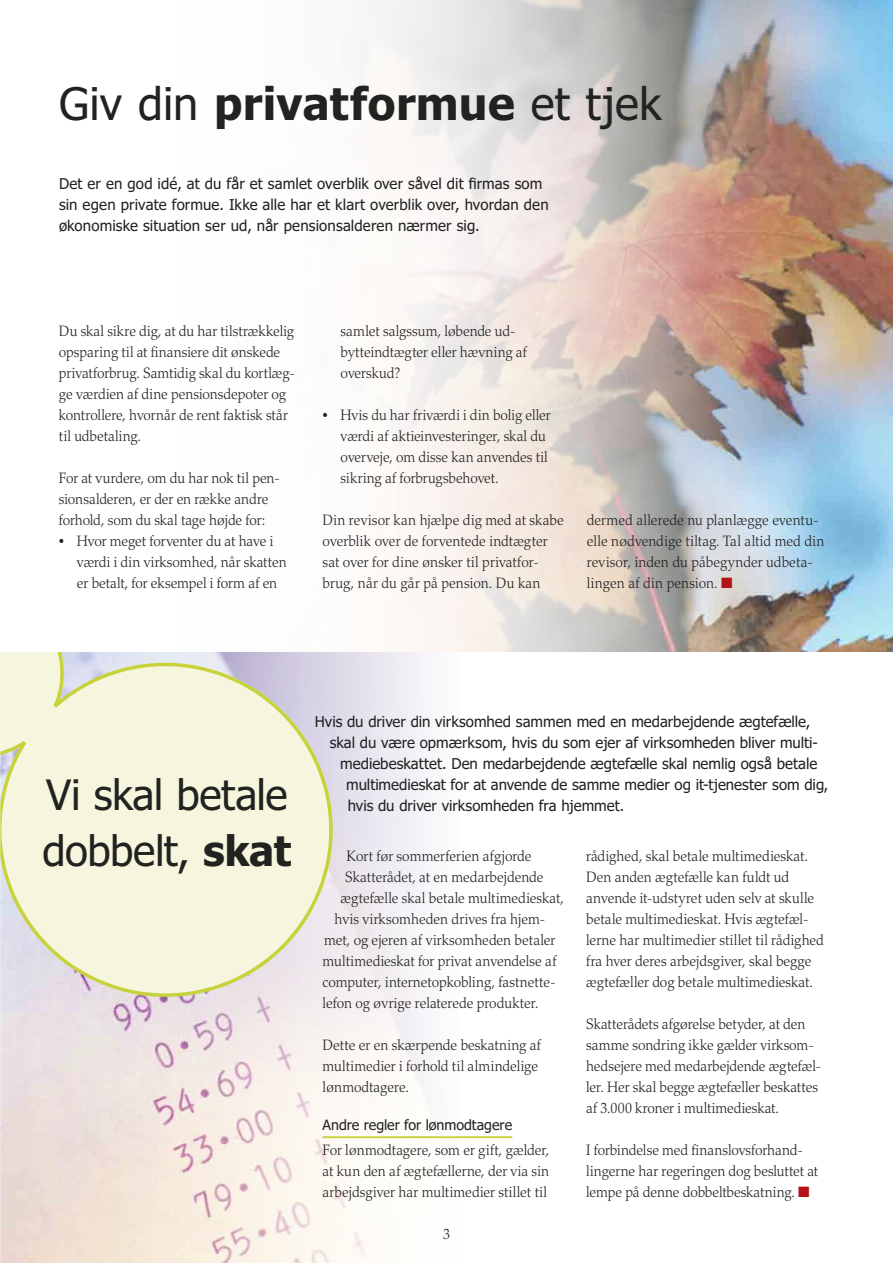
<style>
.page{position:relative;width:893px;height:1263px;background:#fff}
.page>*{position:absolute;margin:0;border:0;box-sizing:border-box;transform-origin:0 0}
.t1{font:45px "Tahoma";letter-spacing:.005em;color:#222221}
.t2{font:42px/55.5px "Tahoma";letter-spacing:-.01em;color:#222221}
.t3{font:300 15px/21px "Palatino";color:#222221;scale:.93 1}
.t4{font:15px/21px "Tahoma";color:#222221}
.t5{font:14.25px "Tahoma";letter-spacing:-.005em;color:#222221}
.s1{font-weight:700}
.s2{font-family:"Adobe Garamond";font-weight:400}
.s3{color:#b51218}
</style>
<div class="page">
<img style="left:1px;top:651px;width:458px;height:612px">
<hr style="left:323px;top:1136px;width:189px;height:2px;background:#c8d23b">
<svg style="left:1px;top:651px;width:353px;height:367px;background:#eeedda"></svg>
<img style="left:370px;top:0;width:523px;height:651px">
<img style="left:0;top:652px;width:1px;height:611px">
<h1 class="t1" style="left:59px;top:74px;width:604px">Giv din <span class="s1">privatformue</span> et tjek</h1>
<p class="t4" style="left:59px;top:172px;width:491px">Det er en god idé, at du får et samlet overblik over såvel dit firmas som sin egen private formue. Ikke alle har et klart overblik over, hvordan den økonomiske situation ser ud, når pensionsalderen nærmer sig.</p>
<p class="t3" style="left:59px;top:321px;width:255px">Du skal sikre dig, at du har tilstrækkelig opsparing til at finansiere dit ønskede privatforbrug. Samtidig skal du kortlæg&shy;ge værdien af dine pensionsdepoter og kontrollere, hvornår de rent faktisk står til udbetaling.</p>
<p class="t3" style="left:59px;top:468px;width:239px">For at vurdere, om du har nok til pen&shy;sionsalderen, er der en række andre forhold, som du skal tage højde for:</p>
<p class="t3" style="left:77px;top:531px;width:227px;text-indent:-18px"><span class="s2">•</span> Hvor meget forventer du at have i værdi i din virksomhed, når skatten er betalt, for eksempel i form af en</p>
<p class="t3" style="left:341px;top:321px;width:202px">samlet salgssum, løbende ud&shy;bytteindtægter eller hævning af overskud?</p>
<p class="t3" style="left:341px;top:405px;width:227px;text-indent:-18px"><span class="s2">•</span> Hvis du har friværdi i din bolig eller værdi af aktieinvesteringer, skal du overveje, om disse kan anvendes til sikring af forbrugsbehovet.</p>
<p class="t3" style="left:323px;top:510px;width:261px">Din revisor kan hjælpe dig med at skabe overblik over de forventede indtægter sat over for dine ønsker til privatfor&shy;brug, når du går på pension. Du kan</p>
<p class="t3" style="left:587px;top:510px;width:257px">dermed allerede nu planlægge eventu&shy;elle nødvendige tiltag. Tal altid med din revisor, inden du påbegynder udbeta&shy;lingen af din pension. <span class="s3">■</span></p>
<h2 class="t2" style="left:43px;top:765px;width:250px">Vi skal betale dobbelt, <span class="s1">skat</span></h2>
<p class="t4" style="left:315px;top:710px;width:497px">Hvis du driver din virksomhed sammen med en medarbejdende ægtefælle,</p>
<p class="t4" style="left:330px;top:731px;width:490px">skal du være opmærksom, hvis du som ejer af virksomheden bliver multi-</p>
<p class="t4" style="left:340px;top:752px;width:479px">mediebeskattet. Den medarbejdende ægtefælle skal nemlig også betale</p>
<p class="t4" style="left:346px;top:773px;width:484px">multimedieskat for at anvende de samme medier og it-tjenester som dig,</p>
<p class="t4" style="left:348px;top:794px;width:278px">hvis du driver virksomheden fra hjemmet.</p>
<p class="t3" style="left:347px;top:846px;width:200px">Kort før sommerferien afgjorde</p>
<p class="t3" style="left:345px;top:867px;width:215px">Skatterådet, at en medarbejdende</p>
<p class="t3" style="left:341px;top:888px;width:242px">ægtefælle skal betale multimedieskat,</p>
<p class="t3" style="left:335px;top:909px;width:228px">hvis virksomheden drives fra hjem-</p>
<p class="t3" style="left:324px;top:930px;width:250px">met, og ejeren af virksomheden betaler</p>
<p class="t3" style="left:323px;top:951px;width:253px">multimedieskat for privat anvendelse af</p>
<p class="t3" style="left:323px;top:972px;width:252px">computer, internetopkobling, fastnette-</p>
<p class="t3" style="left:323px;top:993px;width:234px">lefon og øvrige relaterede produkter.</p>
<p class="t3" style="left:323px;top:1035px;width:236px">Dette er en skærpende beskatning af multimedier i forhold til almindelige lønmodtagere.</p>
<p class="t5" style="left:323px;top:1115px;width:191px">Andre regler for lønmodtagere</p>
<p class="t3" style="left:323px;top:1140px;width:245px;text-align:justify">For lønmodtagere, som er gift, gælder, at kun den af ægtefællerne, der via sin arbejdsgiver har multimedier stillet til</p>
<p class="t3" style="left:443px;top:1224px;width:9px">3</p>
<p class="t3" style="left:586px;top:846px;width:257px">rådighed, skal betale multimedieskat.<br>Den anden ægtefælle kan fuldt ud anvende it-udstyret uden selv at skulle betale multimedieskat. Hvis ægtefæl&shy;lerne har multimedier stillet til rådighed fra hver deres arbejdsgiver, skal begge ægtefæller dog betale multimedieskat.</p>
<p class="t3" style="left:586px;top:1014px;width:254px">Skatterådets afgørelse betyder, at den samme sondring ikke gælder virksom&shy;hedsejere med medarbejdende ægtefæl&shy;ler. Her skal begge ægtefæller beskattes af 3.000 kroner i multimedieskat.</p>
<p class="t3" style="left:586px;top:1140px;width:251px">I forbindelse med finanslovsforhand&shy;lingerne har regeringen dog besluttet at lempe på denne dobbeltbeskatning. <span class="s3">■</span></p>
</div>
